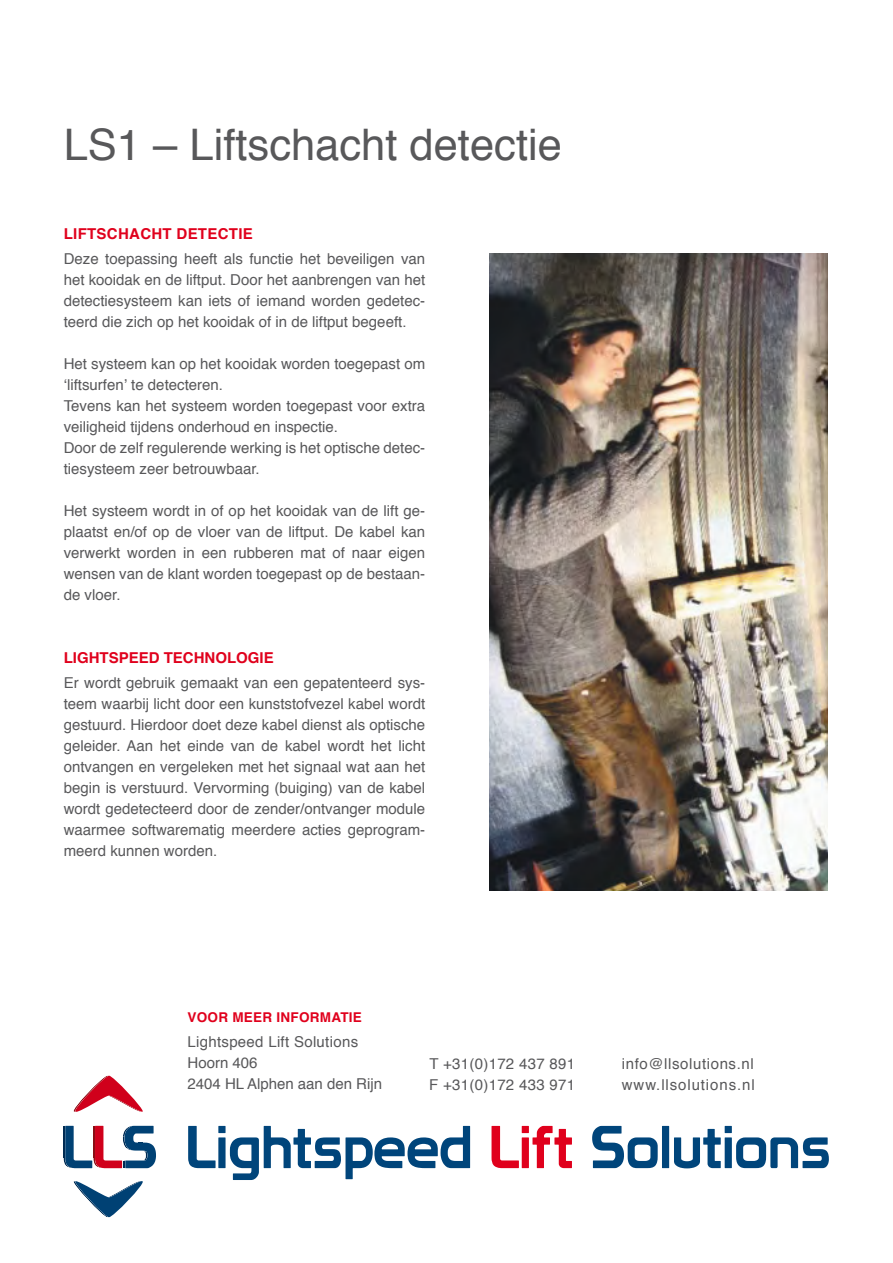
<style>
.page{position:relative;width:893px;height:1263px;background:#fff}
.page>*{position:absolute;margin:0;border:0;box-sizing:border-box;transform-origin:0 0}
.t1{font:43.5px "Helvetica";color:#58585a}
.t2{font:15px/21px "Helvetica";color:#58585a;text-align:justify}
.t3{font:15px/21px "Helvetica";letter-spacing:.04em;color:#58585a}
.t4{font:15px/21px "Helvetica";letter-spacing:.02em;color:#58585a}
.t5{font:700 15px "Helvetica";color:#e0001c}
.t6{font:700 15px "Helvetica";letter-spacing:.02em;color:#e0001c}
.t7{font:700 13.5px "Helvetica";letter-spacing:.02em;color:#e0001c}
</style>
<div class="page">
<svg style="left:64px;top:1126px;width:92px;height:43px"></svg>
<svg style="left:74px;top:1076px;width:69px;height:36px"></svg>
<svg style="left:74px;top:1181px;width:69px;height:36px"></svg>
<svg style="left:188px;top:1126px;width:282px;height:54px"></svg>
<svg style="left:491px;top:1126px;width:81px;height:42px"></svg>
<svg style="left:592px;top:1126px;width:237px;height:42px"></svg>
<img style="left:489px;top:253px;width:338px;height:638px">
<h1 class="t1" style="left:64px;top:111px;width:500px">LS1 – Liftschacht detectie</h1>
<p class="t6" style="left:64px;top:221px;width:191px">LIFTSCHACHT DETECTIE</p>
<p class="t2" style="left:64px;top:249px;width:363px">Deze toepassing heeft als functie het beveiligen van het kooidak en de liftput. Door het aanbrengen van het detectiesysteem kan iets of iemand worden gedetec&shy;teerd die zich op het kooidak of in de liftput begeeft.</p>
<p class="t2" style="left:64px;top:354px;width:363px;text-align:left">Het systeem kan op het kooidak worden toegepast om ‘liftsurfen’ te detecteren.<br>Tevens kan het systeem worden toegepast voor extra veiligheid tijdens onderhoud en inspectie.<br>Door de zelf regulerende werking is het optische detec&shy;tiesysteem zeer betrouwbaar.</p>
<p class="t2" style="left:64px;top:501px;width:363px">Het systeem wordt in of op het kooidak van de lift ge&shy;plaatst en/of op de vloer van de liftput. De kabel kan verwerkt worden in een rubberen mat of naar eigen wensen van de klant worden toegepast op de bestaan&shy;de vloer.</p>
<p class="t5" style="left:64px;top:646px;width:212px">LIGHTSPEED TECHNOLOGIE</p>
<p class="t2" style="left:64px;top:673px;width:363px">Er wordt gebruik gemaakt van een gepatenteerd sys&shy;teem waarbij licht door een kunststofvezel kabel wordt gestuurd. Hierdoor doet deze kabel dienst als optische geleider. Aan het einde van de kabel wordt het licht ontvangen en vergeleken met het signaal wat aan het begin is verstuurd. Vervorming (buiging) van de kabel wordt gedetecteerd door de zender/ontvanger module waarmee softwarematig meerdere acties geprogram&shy;meerd kunnen worden.</p>
<p class="t7" style="left:188px;top:1006px;width:176px">VOOR MEER INFORMATIE</p>
<p class="t2" style="left:188px;top:1032px;width:196px;text-align:left">Lightspeed Lift Solutions<br>Hoorn 406<br>2404 HL Alphen aan den Rijn</p>
<p class="t4" style="left:429px;top:1053px;width:147px">T +31(0)172 437 891<br>F +31(0)172 433 971</p>
<p class="t3" style="left:622px;top:1053px;width:134px">info@llsolutions.nl www.llsolutions.nl</p>
</div>
